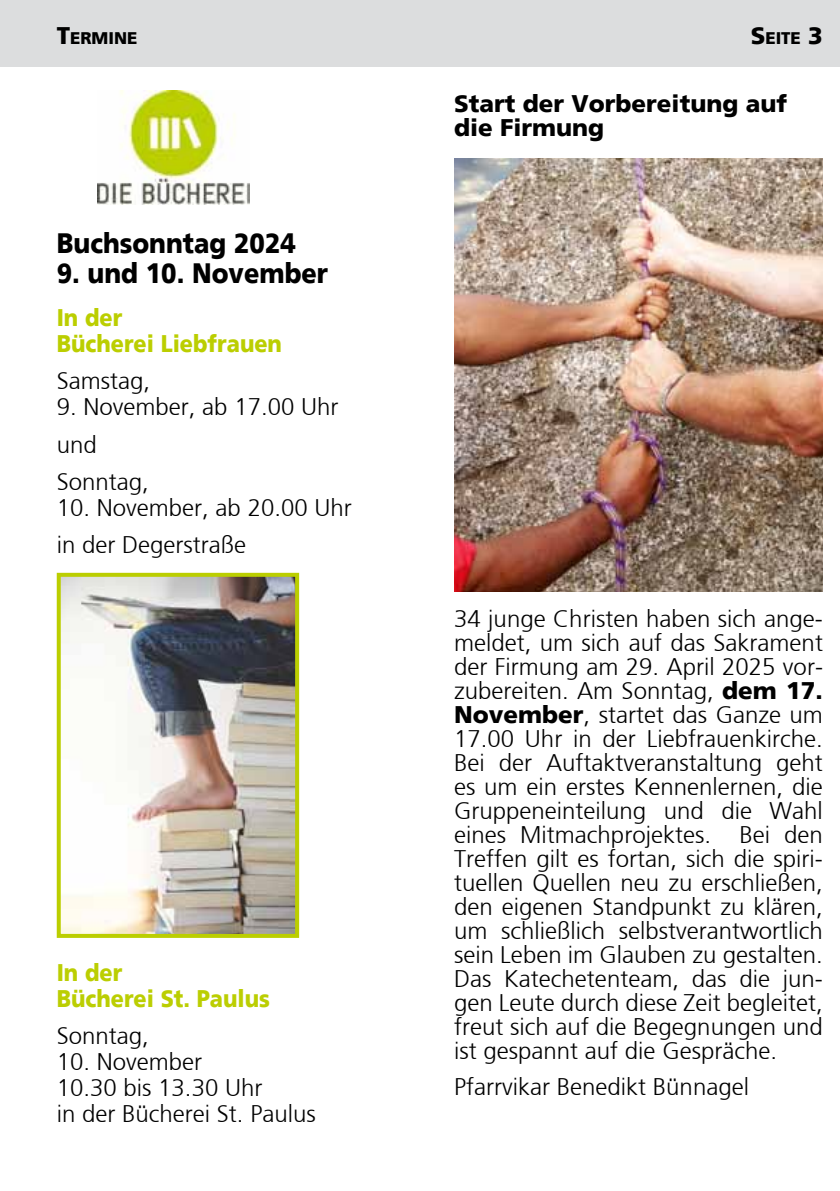
<style>
.page{position:relative;width:840px;height:1191px;background:#fff}
.page>*{position:absolute;margin:0;border:0;box-sizing:border-box;transform-origin:0 0}
.t1{font:900 28px "Frutiger";color:#000;scale:.9 1}
.t2{font:300 24px/24px "Frutiger";color:#000}
.t3{font:900 24px/24px "Frutiger";color:#000}
.t4{font:900 24px/26px "Frutiger";color:#bbce00;scale:.9 1}
.t5{font:900 24px/26px "Frutiger";color:#bbce02;scale:.9 1}
.t6{font:900 16.8px "Frutiger";color:#000}
.s1{font-size:24px}
.s2{font-weight:900}
</style>
<div class="page">
<div style="left:0;top:0;width:839px;height:67px;background:#dcddde"></div>
<img style="left:98px;top:91px;width:151px;height:113px">
<img style="left:62px;top:578px;width:232px;height:355px">
<div style="left:57px;top:573px;width:242px;height:365px;border:4px solid #bbce00"></div>
<img style="left:454px;top:159px;width:368px;height:432px">
<p class="t6" style="left:57px;top:28px;width:82px"><span class="s1">T</span>ERMINE</p>
<p class="t6" style="left:750px;top:28px;width:74px"><span class="s1">S</span>EITE <span class="s1">3</span></p>
<p class="t1" style="left:57px;top:226px;width:267px">Buchsonntag 2024</p>
<p class="t1" style="left:57px;top:256px;width:303px">9. und 10. November</p>
<p class="t4" style="left:57px;top:304px;width:252px">In der<br>Bücherei Liebfrauen</p>
<p class="t2" style="left:57px;top:369px;width:95px">Samstag,</p>
<p class="t2" style="left:57px;top:388px;width:283px;line-height:37.4px">9. November, ab 17.00 Uhr und<br>Sonntag,</p>
<p class="t2" style="left:57px;top:489px;width:296px;line-height:37.4px">10. November, ab 20.00 Uhr in der Degerstraße</p>
<p class="t5" style="left:57px;top:959px;width:238px">In der<br>Bücherei St. Paulus</p>
<p class="t2" style="left:57px;top:1024px;width:94px">Sonntag,</p>
<p class="t2" style="left:57px;top:1049px;width:260px;line-height:26px">10. November<br>10.30 bis 13.30 Uhr<br>in der Bücherei St. Paulus</p>
<p class="t3" style="left:454px;top:91px;width:334px">Start der Vorbereitung auf die Firmung</p>
<p class="t2" style="left:454px;top:607px;width:370px;text-align:justify">34 junge Christen haben sich ange&shy;meldet, um sich auf das Sakrament der Firmung am 29. April 2025 vor&shy;zubereiten. Am Sonntag, <span class="s2">dem 17.<br>November</span>, startet das Ganze um 17.00 Uhr in der Liebfrauenkirche.<br>Bei der Auftaktveranstaltung geht es um ein erstes Kennenlernen, die Gruppeneinteilung und die Wahl eines Mitmachprojektes. Bei den Treffen gilt es fortan, sich die spiri&shy;tuellen Quellen neu zu erschließen, den eigenen Standpunkt zu klären, um schließlich selbstverantwortlich sein Leben im Glauben zu gestalten.<br>Das Katechetenteam, das die jun&shy;gen Leute durch diese Zeit begleitet, freut sich auf die Begegnungen und ist gespannt auf die Gespräche.</p>
<p class="t2" style="left:454px;top:1074px;width:296px">Pfarrvikar Benedikt Bünnagel</p>
</div>
